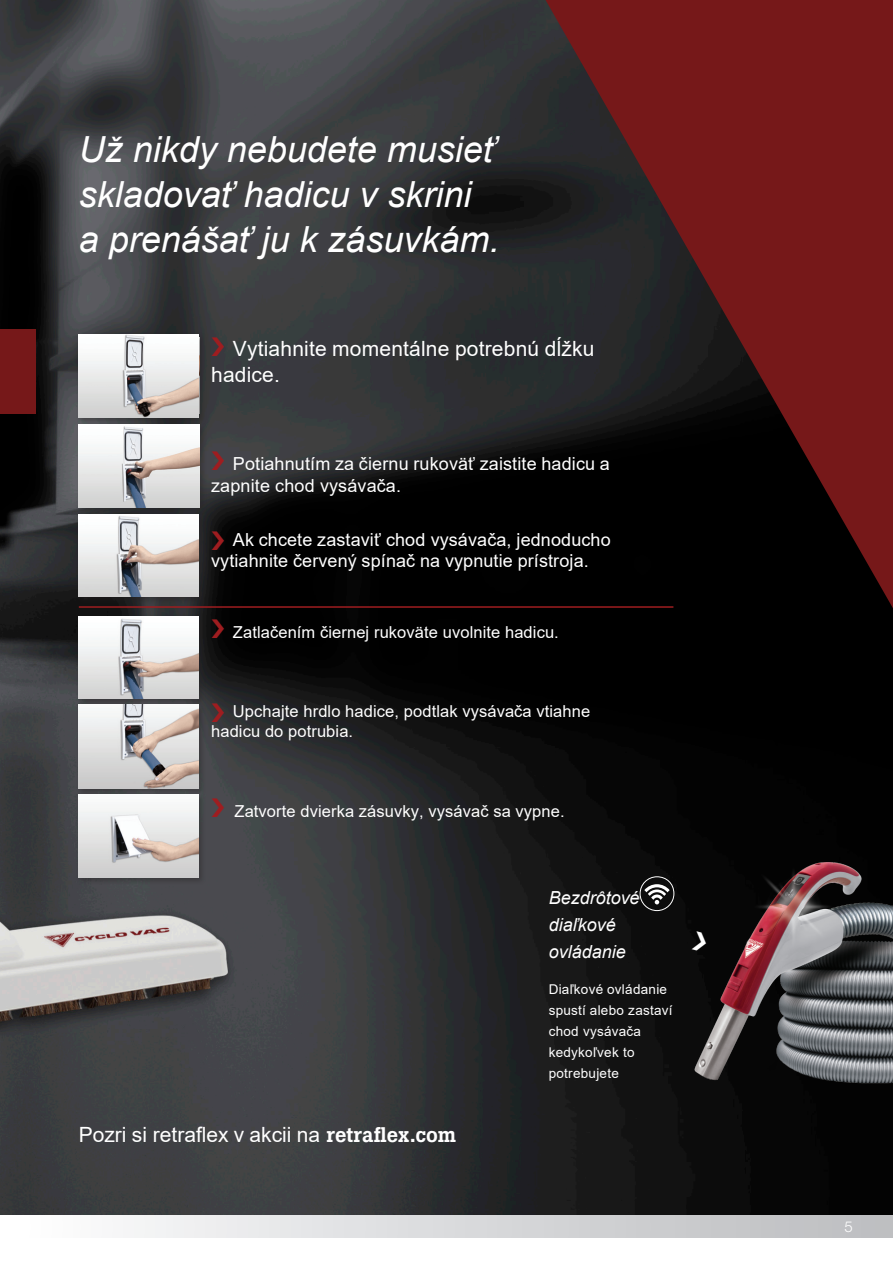
<style>
.page{position:relative;width:893px;height:1263px;background:#fff}
.page>*{position:absolute;margin:0;border:0;box-sizing:border-box;transform-origin:0 0}
.Page_Title{font:italic 36px/45px "Arial";color:#fff}
.Text{font:21px/25.2px "Arial";letter-spacing:.01em;color:#fff}
.Adresses{font:21px "Arial";color:#fff}
.Text-2{font:18px/21.6px "Arial";letter-spacing:.005em;color:#fff}
.Text-3{font:italic 18px/27px "Arial";color:#fff}
.Text-4{font:16.5px/19.8px "Arial";letter-spacing:.005em;color:#fff}
.t1{font:300 15px "Helvetica Neue LT Std";color:#fff}
.Text-5{font:13.5px/21px "Arial";letter-spacing:.02em;color:#fff}
.s1{font-family:"Boton";font-weight:500}
</style>
<div class="page">
<img style="left:0;top:0;width:893px;height:1216px">
<hr style="left:79px;top:606px;width:594px;height:2px;background:#9f1d20">
<div style="left:77px;top:332px;width:130px;height:93px;background:#231f20;opacity:.4"></div>
<img style="left:79px;top:334px;width:120px;height:83px">
<div style="left:77px;top:422px;width:130px;height:93px;background:#231f20;opacity:.4"></div>
<img style="left:79px;top:424px;width:120px;height:83px">
<div style="left:77px;top:512px;width:129px;height:93px;background:#231f20;opacity:.4"></div>
<img style="left:79px;top:514px;width:120px;height:83px">
<div style="left:77px;top:614px;width:129px;height:93px;background:#231f20;opacity:.4"></div>
<img style="left:79px;top:617px;width:119px;height:82px">
<div style="left:77px;top:703px;width:130px;height:94px;background:#231f20;opacity:.4"></div>
<img style="left:79px;top:705px;width:120px;height:84px">
<div style="left:77px;top:793px;width:129px;height:92px;background:#231f20;opacity:.4"></div>
<img style="left:79px;top:795px;width:119px;height:82px">
<img style="left:682px;top:849px;width:211px;height:248px">
<img style="left:639px;top:876px;width:36px;height:36px">
<div style="left:640px;top:876px;width:34px;height:35px;border:1px solid #fff;border-radius:50%"></div>
<svg style="left:644px;top:884px;width:26px;height:21px"></svg>
<div style="left:0;top:1216px;width:893px;height:21px;background:linear-gradient(to right,#fefeff,#babbbe)"></div>
<svg style="left:523px;top:0;width:370px;height:730px;background:#361112"></svg>
<hr style="left:0;top:241px;width:1px;height:84px;background:#761819">
<div style="left:0;top:329px;width:35px;height:85px;background:#761819"></div>
<svg style="left:212px;top:337px;width:12px;height:19px"></svg>
<svg style="left:212px;top:451px;width:12px;height:19px"></svg>
<svg style="left:212px;top:531px;width:12px;height:19px"></svg>
<svg style="left:212px;top:619px;width:12px;height:19px"></svg>
<svg style="left:212px;top:702px;width:12px;height:19px"></svg>
<svg style="left:212px;top:798px;width:12px;height:19px"></svg>
<svg style="left:692px;top:931px;width:17px;height:22px"></svg>
<p class="Page_Title" style="left:79px;top:128px;width:422px">Už nikdy nebudete musieť skladovať hadicu v skrini a prenášať ju k zásuvkám.</p>
<p class="Text" style="left:211px;top:337px;width:385px;text-indent:22px">Vytiahnite momentálne potrebnú dĺžku hadice.</p>
<p class="Text-2" style="left:211px;top:454px;width:400px;text-indent:22px">Potiahnutím za čiernu rukoväť zaistite hadicu a zapnite chod vysávača.</p>
<p class="Text-2" style="left:211px;top:529px;width:401px;text-indent:22px">Ak chcete zastaviť chod vysávača, jednoducho vytiahnite červený spínač na vypnutie prístroja.</p>
<p class="Text-4" style="left:233px;top:624px;width:327px">Zatlačením čiernej rukoväte uvolnite hadicu.</p>
<p class="Text-4" style="left:211px;top:702px;width:381px;text-indent:22px">Upchajte hrdlo hadice, podtlak vysávača vtiahne hadicu do potrubia.</p>
<p class="Text-4" style="left:234px;top:802px;width:332px">Zatvorte dvierka zásuvky, vysávač sa vypne.</p>
<p class="Adresses" style="left:79px;top:1124px;width:379px">Pozri si retraflex v akcii na <span class="s1">retraflex.com</span></p>
<p class="Text-3" style="left:549px;top:885px;width:92px">Bezdrôtové diaľkové ovládanie</p>
<p class="Text-5" style="left:549px;top:979px;width:125px">Diaľkové ovládanie spustí alebo zastaví chod vysávača kedykoľvek to potrebujete</p>
<p class="t1" style="left:844px;top:1217px;width:10px">5</p>
</div>
